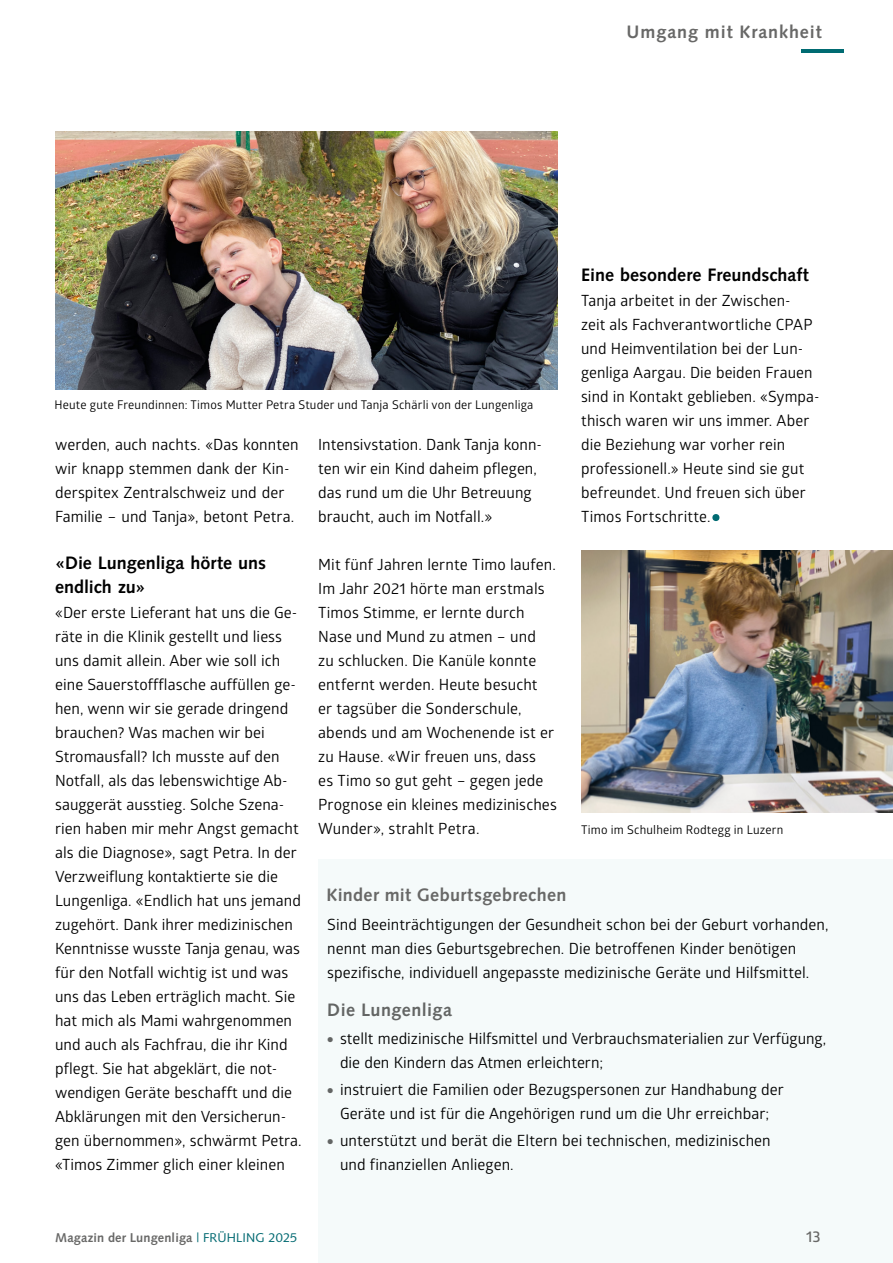
<style>
.page{position:relative;width:893px;height:1263px;background:#fff}
.page>*{position:absolute;margin:0;border:0;box-sizing:border-box;transform-origin:0 0}
.t1{font:57px "Glober";color:#006b72}
.t2{font:700 18px/24px "Syntax LT Std";color:#000}
.t3{font:700 18px "Syntax LT Std";letter-spacing:.025em;color:#686867}
.t4{font:700 18px "Syntax LT Std";letter-spacing:.05em;color:#686867}
.t5{font:15.45px/24px "Glober";letter-spacing:.005em;color:#000}
.t6{font:600 15.45px "Glober";color:#686867}
.t7{font:700 12.75px "Syntax LT Std";letter-spacing:.01em;color:#686867}
.t8{font:12px "Glober";letter-spacing:.015em;color:#000}
.s1{font-family:"Montserrat";font-weight:900;color:#686867}
.s2{font-weight:400;color:#036a72}
</style>
<div class="page">
<div style="left:318px;top:860px;width:575px;height:403px;background:#f5fafa"></div>
<hr style="left:801px;top:49px;width:43px;height:4px;background:#006b72">
<img style="left:55px;top:132px;width:503px;height:257px">
<img style="left:581px;top:551px;width:312px;height:261px">
<p class="t4" style="left:627px;top:21px;width:197px">Umgang mit Krankheit</p>
<p class="t2" style="left:581px;top:263px;width:229px">Eine besondere Freundschaft</p>
<p class="t5" style="left:581px;top:287px;width:240px">Tanja arbeitet in der Zwischen-<br>zeit als Fachverantwortliche CPAP und Heimventilation bei der Lun&shy;genliga Aargau. Die beiden Frauen sind in Kontakt geblieben. «Sympa&shy;thisch waren wir uns immer. Aber die Beziehung war vorher rein professionell.» Heute sind sie gut befreundet. Und freuen sich über<br>Timos Fortschritte.</p>
<p class="t8" style="left:55px;top:396px;width:480px">Heute gute Freundinnen: Timos Mutter Petra Studer und Tanja Schärli von der Lungenliga</p>
<p class="t5" style="left:55px;top:431px;width:245px">werden, auch nachts. «Das konnten wir knapp stemmen dank der Kin&shy;derspitex Zentralschweiz und der Familie – und Tanja», betont Petra.</p>
<p class="t2" style="left:55px;top:551px;width:213px">«Die Lungenliga hörte uns endlich zu»</p>
<p class="t5" style="left:55px;top:599px;width:248px">«Der erste Lieferant hat uns die Ge&shy;räte in die Klinik gestellt und liess uns damit allein. Aber wie soll ich eine Sauerstoffflasche auffüllen ge&shy;hen, wenn wir sie gerade dringend brauchen? Was machen wir bei Stromausfall? Ich musste auf den Notfall, als das lebenswichtige Ab&shy;sauggerät ausstieg. Solche Szena&shy;rien haben mir mehr Angst gemacht als die Diagnose», sagt Petra. In der Verzweiflung kontaktierte sie die Lungenliga. «Endlich hat uns jemand zugehört. Dank ihrer medizinischen Kenntnisse wusste Tanja genau, was für den Notfall wichtig ist und was uns das Leben erträglich macht. Sie hat mich als Mami wahrgenommen und auch als Fachfrau, die ihr Kind pflegt. Sie hat abgeklärt, die not&shy;wendigen Geräte beschafft und die Abklärungen mit den Versicherun&shy;gen übernommen», schwärmt Petra. «Timos Zimmer glich einer kleinen</p>
<p class="t5" style="left:318px;top:431px;width:225px">Intensivstation. Dank Tanja konn&shy;ten wir ein Kind daheim pflegen, das rund um die Uhr Betreuung braucht, auch im Notfall.»</p>
<p class="t5" style="left:318px;top:551px;width:240px">Mit fünf Jahren lernte Timo laufen.<br>Im Jahr 2021 hörte man erstmals<br>Timos Stimme, er lernte durch<br>Nase und Mund zu atmen – und<br>zu schlucken. Die Kanüle konnte entfernt werden. Heute besucht<br>er tagsüber die Sonderschule, abends und am Wochenende ist er zu Hause. «Wir freuen uns, dass<br>es Timo so gut geht – gegen jede<br>Prognose ein kleines medizinisches<br>Wunder», strahlt Petra.</p>
<h1 class="t1" style="left:707px;top:474px;width:20px">•</h1>
<p class="t8" style="left:581px;top:821px;width:204px">Timo im Schulheim Rodtegg in Luzern</p>
<p class="t3" style="left:327px;top:884px;width:241px">Kinder mit Geburtsgebrechen</p>
<p class="t5" style="left:327px;top:911px;width:503px">Sind Beeinträchtigungen der Gesundheit schon bei der Geburt vorhanden, nennt man dies Geburtsgebrechen. Die betroffenen Kinder benötigen spezifische, individuell angepasste medizinische Geräte und Hilfsmittel.</p>
<p class="t3" style="left:327px;top:1000px;width:126px">Die Lungenliga</p>
<p class="t5" style="left:340px;top:1026px;width:488px;line-height:23.4px;text-indent:-13px"><span class="s1">•</span> stellt medizinische Hilfsmittel und Verbrauchsmaterialien zur Verfügung, die den Kindern das Atmen erleichtern;</p>
<p class="t5" style="left:327px;top:1077px;width:458px;line-height:23.4px;text-align:center"><span class="s1">•</span> instruiert die Familien oder Bezugspersonen zur Handhabung der<br>Geräte und ist für die Angehörigen rund um die Uhr erreichbar;</p>
<p class="t5" style="left:340px;top:1129px;width:432px;line-height:23.4px;text-indent:-13px"><span class="s1">•</span> unterstützt und berät die Eltern bei technischen, medizinischen und finanziellen Anliegen.</p>
<p class="t7" style="left:55px;top:1230px;width:244px">Magazin der Lungenliga <span class="s2">| FRÜHLING 2025</span></p>
<p class="t6" style="left:806px;top:1225px;width:16px">13</p>
</div>
